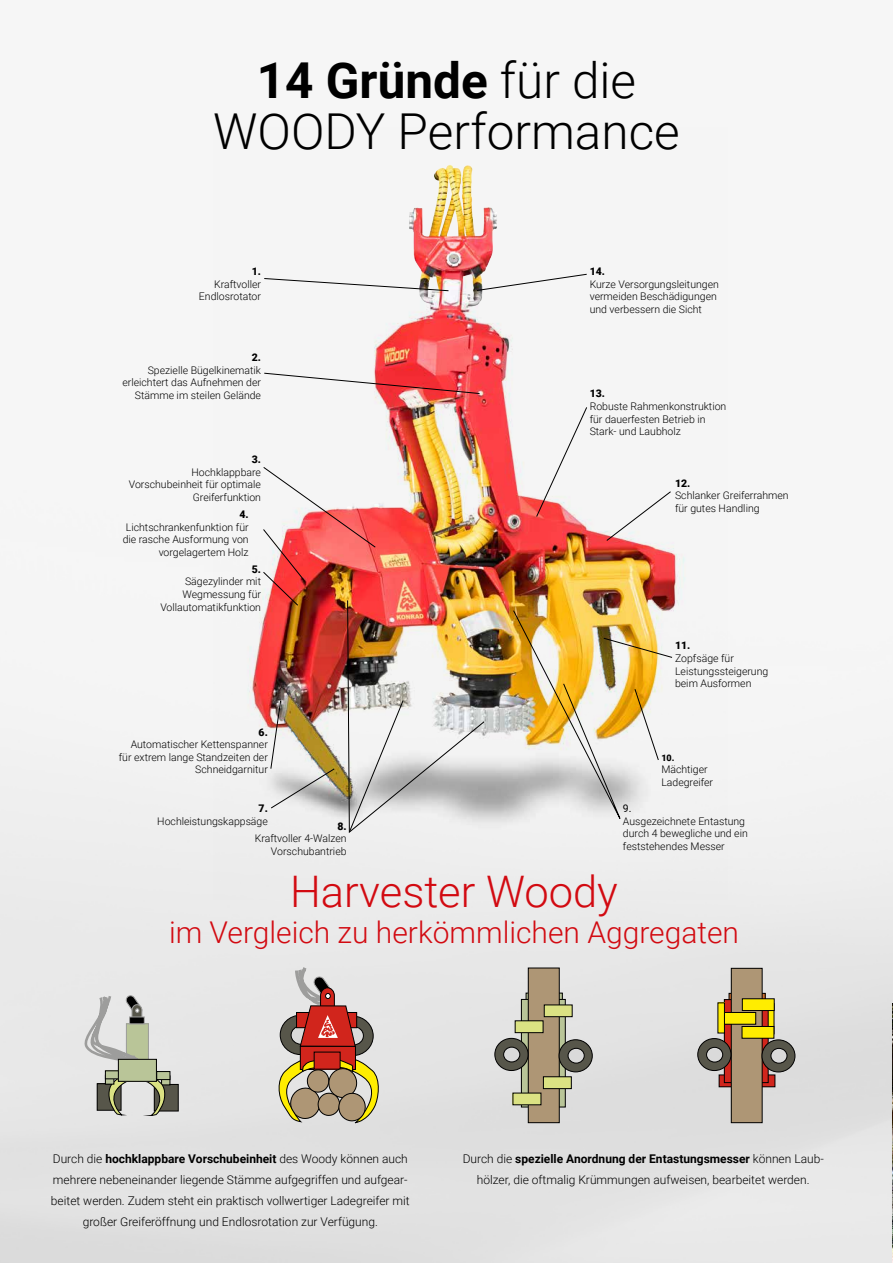
<style>
.page{position:relative;width:893px;height:1263px;background:#fff}
.page>*{position:absolute;margin:0;border:0;box-sizing:border-box;transform-origin:0 0}
.t1{font:300 49.5px/51px "Roboto";color:#000;text-align:center}
.t2{font:300 43.5px "Roboto";color:#d20a11}
.t3{font:300 30px "Roboto";color:#d20a11}
.t4{font:300 12px/21px "Roboto";color:#000;text-align:center}
.t5{font:300 10.5px/12.6px "Roboto";color:#000;text-align:right}
.t6{font:900 10.5px "Roboto";color:#000}
.t7{font:10.5px "Roboto";color:#000}
.t8{font:900 9px "Roboto";color:#000}
.s1{font-weight:700}
</style>
<div class="page">
<img style="left:0;top:593px;width:893px;height:670px">
<img style="left:213px;top:164px;width:515px;height:735px">
<img style="left:375px;top:166px;width:71px;height:301px">
<svg style="left:264px;top:278px;width:185px;height:13px"></svg>
<svg style="left:264px;top:373px;width:216px;height:21px"></svg>
<svg style="left:476px;top:274px;width:111px;height:17px"></svg>
<svg style="left:536px;top:407px;width:51px;height:110px"></svg>
<img style="left:513px;top:610px;width:160px;height:221px">
<img style="left:892px;top:1003px;width:1px;height:260px">
<img style="left:263px;top:467px;width:222px;height:366px">
<svg style="left:606px;top:491px;width:65px;height:50px"></svg>
<div style="left:332px;top:1016px;width:41px;height:39px;background:#57564a;border-radius:50%"></div>
<div style="left:332px;top:1016px;width:42px;height:40px;border:1px solid #000;border-radius:50%"></div>
<svg style="left:344px;top:1026px;width:19px;height:19px"></svg>
<div style="left:343px;top:1026px;width:21px;height:19px;border:1px solid #000;border-radius:50%"></div>
<div style="left:280px;top:1015px;width:41px;height:39px;background:#57564a;border-radius:50%"></div>
<div style="left:280px;top:1015px;width:41px;height:40px;border:1px solid #000;border-radius:50%"></div>
<div style="left:291px;top:1025px;width:20px;height:20px;border:1px solid #000;border-radius:50%"></div>
<div style="left:296px;top:1012px;width:61px;height:16px;border:1px solid #000"></div>
<svg style="left:300px;top:1046px;width:55px;height:23px"></svg>
<div style="left:300px;top:1046px;width:56px;height:24px;border:1px solid #000"></div>
<svg style="left:274px;top:1056px;width:112px;height:69px;background:#bda87f"></svg>
<svg style="left:293px;top:966px;width:63px;height:81px;background:#c4807d"></svg>
<div style="left:154px;top:1084px;width:24px;height:27px;background:#57564a"></div>
<div style="left:154px;top:1084px;width:25px;height:27px;border:1px solid #000"></div>
<div style="left:97px;top:1084px;width:24px;height:26px;background:#57564a"></div>
<div style="left:97px;top:1083px;width:24px;height:27px;border:1px solid #000"></div>
<svg style="left:140px;top:1080px;width:28px;height:37px"></svg>
<svg style="left:106px;top:1079px;width:28px;height:37px"></svg>
<svg style="left:107px;top:1079px;width:5px;height:3px"></svg>
<div style="left:105px;top:1075px;width:9px;height:9px;border:1px solid #000"></div>
<div style="left:126px;top:1024px;width:22px;height:46px;background:#b9c598"></div>
<div style="left:126px;top:1023px;width:23px;height:47px;border:1px solid #9d9d9c"></div>
<div style="left:129px;top:1017px;width:16px;height:7px;border:1px solid #9d9d9c"></div>
<div style="left:105px;top:1071px;width:14px;height:8px;background:#b9c598"></div>
<div style="left:105px;top:1070px;width:14px;height:9px;border:1px solid #000"></div>
<div style="left:157px;top:1071px;width:13px;height:8px;background:#b9c598"></div>
<div style="left:156px;top:1071px;width:14px;height:9px;border:1px solid #000"></div>
<svg style="left:82px;top:993px;width:61px;height:71px;background:#c6c7c1"></svg>
<div style="left:118px;top:1059px;width:38px;height:22px;background:#b9c598"></div>
<div style="left:118px;top:1059px;width:39px;height:23px;border:1px solid #000"></div>
<svg style="left:767px;top:1004px;width:7px;height:30px"></svg>
<svg style="left:721px;top:1076px;width:52px;height:9px"></svg>
<div style="left:729px;top:993px;width:37px;height:10px;border:1px solid #000"></div>
<svg style="left:726px;top:1001px;width:40px;height:80px"></svg>
<div style="left:724px;top:999px;width:44px;height:84px;border:1px solid #000"></div>
<div style="left:731px;top:968px;width:31px;height:155px;background:#ae9675"></div>
<div style="left:731px;top:968px;width:31px;height:155px;border:1px solid #000"></div>
<div style="left:698px;top:1038px;width:33px;height:32px;background:#57564a;border-radius:50%"></div>
<div style="left:697px;top:1038px;width:34px;height:33px;border:1px solid #000;border-radius:50%"></div>
<div style="left:762px;top:1040px;width:33px;height:32px;background:#57564a;border-radius:50%"></div>
<div style="left:762px;top:1039px;width:33px;height:33px;border:1px solid #000;border-radius:50%"></div>
<div style="left:719px;top:1012px;width:37px;height:12px;background:#ffed00"></div>
<div style="left:718px;top:1012px;width:38px;height:12px;border:1px solid #000"></div>
<div style="left:742px;top:999px;width:32px;height:11px;background:#ffed00"></div>
<div style="left:742px;top:998px;width:33px;height:13px;border:1px solid #000"></div>
<div style="left:742px;top:1026px;width:32px;height:12px;background:#ffed00"></div>
<div style="left:742px;top:1026px;width:32px;height:12px;border:1px solid #000"></div>
<div style="left:706px;top:1047px;width:17px;height:15px;background:#dadada;border-radius:50%"></div>
<div style="left:706px;top:1047px;width:17px;height:15px;border:1px solid #000;border-radius:50%"></div>
<div style="left:771px;top:1048px;width:16px;height:15px;background:#dadada;border-radius:50%"></div>
<div style="left:771px;top:1048px;width:16px;height:15px;border:1px solid #000;border-radius:50%"></div>
<div style="left:718px;top:1003px;width:6px;height:30px;background:#ffed00"></div>
<div style="left:717px;top:1002px;width:8px;height:31px;border:1px solid #000"></div>
<div style="left:526px;top:993px;width:37px;height:10px;border:1px solid #000"></div>
<svg style="left:523px;top:1001px;width:41px;height:104px"></svg>
<div style="left:521px;top:999px;width:45px;height:108px;border:1px solid #000"></div>
<div style="left:528px;top:968px;width:31px;height:155px;background:#ae9675"></div>
<div style="left:528px;top:968px;width:32px;height:155px;border:1px solid #000"></div>
<div style="left:495px;top:1038px;width:33px;height:32px;background:#57564a;border-radius:50%"></div>
<div style="left:494px;top:1038px;width:34px;height:33px;border:1px solid #000;border-radius:50%"></div>
<div style="left:559px;top:1040px;width:33px;height:32px;background:#57564a;border-radius:50%"></div>
<div style="left:559px;top:1039px;width:34px;height:33px;border:1px solid #000;border-radius:50%"></div>
<div style="left:515px;top:1021px;width:28px;height:12px;background:#dbe283"></div>
<div style="left:515px;top:1020px;width:28px;height:13px;border:1px solid #000"></div>
<div style="left:544px;top:1005px;width:28px;height:12px;background:#dbe283"></div>
<div style="left:544px;top:1004px;width:29px;height:13px;border:1px solid #000"></div>
<div style="left:543px;top:1077px;width:28px;height:11px;background:#dbe283"></div>
<div style="left:543px;top:1076px;width:29px;height:13px;border:1px solid #000"></div>
<div style="left:513px;top:1093px;width:28px;height:12px;background:#dbe283"></div>
<div style="left:504px;top:1047px;width:16px;height:15px;background:#dadada;border-radius:50%"></div>
<div style="left:503px;top:1047px;width:17px;height:15px;border:1px solid #000;border-radius:50%"></div>
<div style="left:568px;top:1048px;width:16px;height:15px;background:#dadada;border-radius:50%"></div>
<div style="left:568px;top:1048px;width:17px;height:15px;border:1px solid #000;border-radius:50%"></div>
<h1 class="t1" style="left:213px;top:53px;width:468px"><span class="s1">14 Gründe</span> für die<br>WOODY Performance</h1>
<p class="t6" style="left:252px;top:264px;width:11px">1.</p>
<p class="t5" style="left:199px;top:277px;width:64px">Kraftvoller<br>Endlosrotator</p>
<p class="t6" style="left:252px;top:350px;width:11px">2.</p>
<p class="t5" style="left:122px;top:363px;width:140px">Spezielle Bügelkinematik erleichtert das Aufnehmen der<br>Stämme im steilen Gelände</p>
<p class="t6" style="left:252px;top:452px;width:11px">3.</p>
<p class="t5" style="left:129px;top:465px;width:134px">Hochklappbare<br>Vorschubeinheit für optimale<br>Greiferfunktion</p>
<p class="t6" style="left:239px;top:507px;width:11px">4.</p>
<p class="t5" style="left:123px;top:520px;width:127px">Lichtschrankenfunktion für die rasche Ausformung von vorgelagertem Holz</p>
<p class="t6" style="left:252px;top:562px;width:11px">5.</p>
<p class="t5" style="left:160px;top:575px;width:102px">Sägezylinder mit<br>Wegmessung für<br>Vollautomatikfunktion</p>
<p class="t6" style="left:259px;top:724px;width:11px">6.</p>
<p class="t5" style="left:119px;top:738px;width:151px">Automatischer Kettenspanner für extrem lange Standzeiten der<br>Schneidgarnitur</p>
<p class="t6" style="left:259px;top:801px;width:11px">7.</p>
<p class="t5" style="left:157px;top:814px;width:112px">Hochleistungskappsäge</p>
<p class="t6" style="left:337px;top:819px;width:11px">8.</p>
<p class="t5" style="left:255px;top:832px;width:93px">Kraftvoller 4-Walzen<br>Vorschubantrieb</p>
<p class="t6" style="left:590px;top:264px;width:17px">14.</p>
<p class="t5" style="left:590px;top:277px;width:131px;text-align:left">Kurze Versorgungsleitungen vermeiden Beschädigungen und verbessern die Sicht</p>
<p class="t6" style="left:590px;top:386px;width:17px">13.</p>
<p class="t5" style="left:590px;top:400px;width:138px;text-align:left">Robuste Rahmenkonstruktion für dauerfesten Betrieb in<br>Stark- und Laubholz</p>
<p class="t6" style="left:675px;top:475px;width:17px">12.</p>
<p class="t5" style="left:675px;top:489px;width:115px;text-align:left">Schlanker Greiferrahmen für gutes Handling</p>
<p class="t6" style="left:675px;top:638px;width:17px">11.</p>
<p class="t5" style="left:675px;top:651px;width:95px;text-align:left">Zopfsäge für<br>Leistungssteigerung beim Ausformen</p>
<p class="t8" style="left:661px;top:751px;width:15px">10.</p>
<p class="t5" style="left:661px;top:763px;width:53px;text-align:left">Mächtiger<br>Ladegreifer</p>
<p class="t7" style="left:623px;top:801px;width:10px">9.</p>
<p class="t5" style="left:623px;top:814px;width:126px;text-align:left">Ausgezeichnete Entastung durch 4 bewegliche und ein feststehendes Messer</p>
<h2 class="t2" style="left:290px;top:861px;width:329px">Harvester Woody</h2>
<h3 class="t3" style="left:169px;top:911px;width:571px">im Vergleich zu herkömmlichen Aggregaten</h3>
<p class="t4" style="left:51px;top:1147px;width:360px">Durch die <span class="s1">hochklappbare Vorschubeinheit</span> des Woody können auch mehrere nebeneinander liegende Stämme aufgegriffen und aufgear&shy;beitet werden. Zudem steht ein praktisch vollwertiger Ladegreifer mit großer Greiferöffnung und Endlosrotation zur Verfügung.</p>
<p class="t4" style="left:463px;top:1147px;width:363px">Durch die <span class="s1">spezielle Anordnung der Entastungsmesser</span> können Laub&shy;hölzer, die oftmalig Krümmungen aufweisen, bearbeitet werden.</p>
</div>
